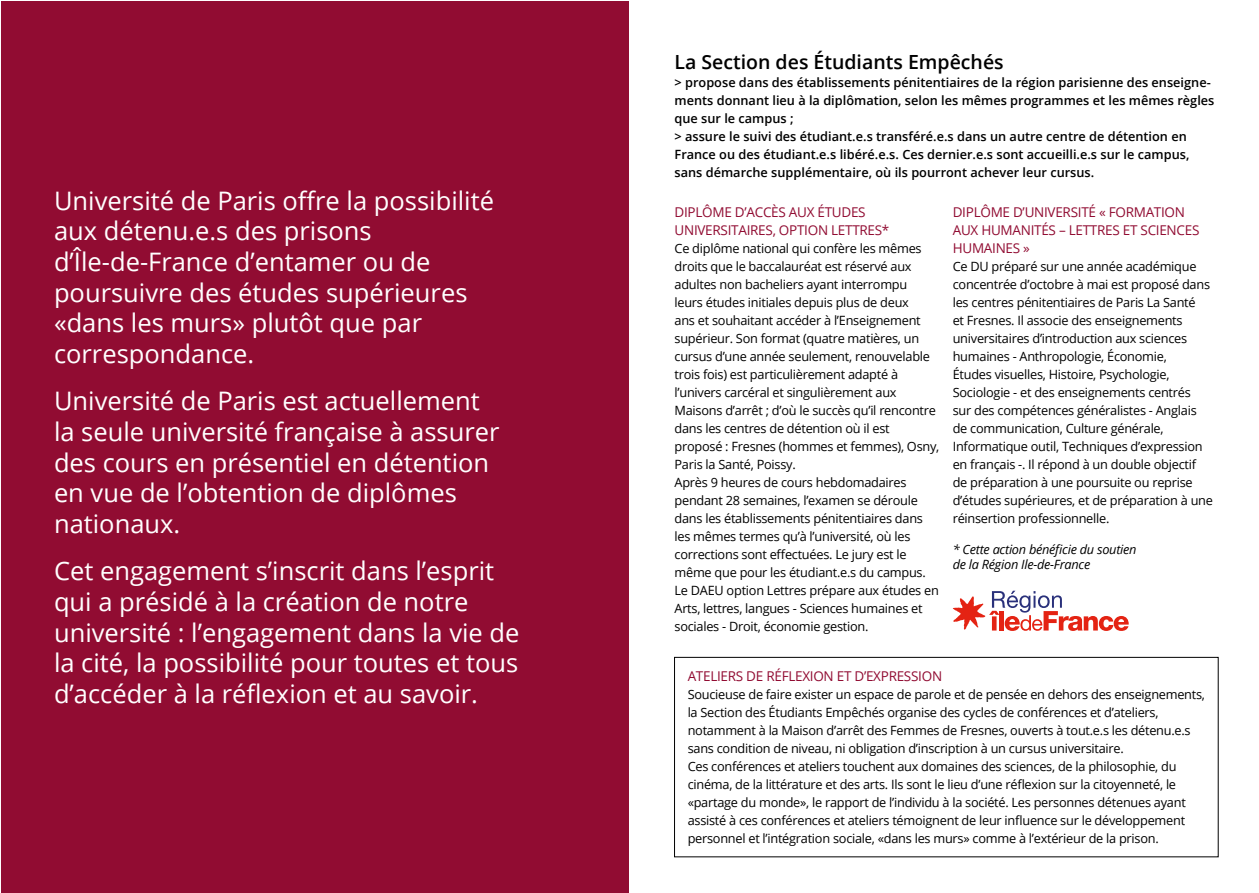
<style>
.page{position:relative;width:1259px;height:893px;background:#fff}
.page>*{position:absolute;margin:0;border:0;box-sizing:border-box;transform-origin:0 0}
.t1{font:25.5px/30.6px "Open Sans";color:#fff}
.t2{font:600 19.5px "Open Sans";color:#000}
.t3{font:13.5px/18px "Open Sans";letter-spacing:-.02em;color:#910c32}
.t4{font:12.75px/18px "Open Sans";letter-spacing:-.02em;color:#000}
.t5{font:600 12.75px/18px "Open Sans";color:#000}
.t6{font:italic 12.75px/15px "Open Sans";letter-spacing:-.02em;color:#000}
</style>
<div class="page">
<div style="left:1px;top:1px;width:628px;height:891px;background:#910c32"></div>
<div style="left:674px;top:657px;width:544px;height:200px;border:1px solid #000"></div>
<svg style="left:952px;top:591px;width:177px;height:40px"></svg>
<h1 class="t1" style="left:54px;top:184px;width:441px">Université de Paris offre la possibilité aux détenu.e.s des prisons d’Île-de-France d’entamer ou de poursuivre des études supérieures «dans les murs» plutôt que par correspondance.</h1>
<h1 class="t1" style="left:54px;top:385px;width:447px">Université de Paris est actuellement la seule université française à assurer des cours en présentiel en détention en vue de l’obtention de diplômes nationaux.</h1>
<h1 class="t1" style="left:54px;top:555px;width:467px">Cet engagement s’inscrit dans l’esprit qui a présidé à la création de notre université : l’engagement dans la vie de la cité, la possibilité pour toutes et tous d’accéder à la réflexion et au savoir.</h1>
<h2 class="t2" style="left:674px;top:48px;width:331px">La Section des Étudiants Empêchés</h2>
<p class="t5" style="left:674px;top:73px;width:541px">&gt; propose dans des établissements pénitentiaires de la région parisienne des enseigne&shy;ments donnant lieu à la diplômation, selon les mêmes programmes et les mêmes règles que sur le campus ;<br>&gt; assure le suivi des étudiant.e.s transféré.e.s dans un autre centre de détention en France ou des étudiant.e.s libéré.e.s. Ces dernier.e.s sont accueilli.e.s sur le campus, sans démarche supplémentaire, où ils pourront achever leur cursus.</p>
<p class="t3" style="left:674px;top:202px;width:216px">DIPLÔME D’ACCÈS AUX ÉTUDES<br>UNIVERSITAIRES, OPTION LETTRES*</p>
<p class="t4" style="left:674px;top:239px;width:266px">Ce diplôme national qui confère les mêmes droits que le baccalauréat est réservé aux adultes non bacheliers ayant interrompu<br>leurs études initiales depuis plus de deux<br>ans et souhaitant accéder à l’Enseignement supérieur. Son format (quatre matières, un cursus d’une année seulement, renouvelable trois fois) est particulièrement adapté à l’univers carcéral et singulièrement aux Maisons d’arrêt ; d’où le succès qu’il rencontre dans les centres de détention où il est proposé : Fresnes (hommes et femmes), Osny, Paris la Santé, Poissy.<br>Après 9 heures de cours hebdomadaires pendant 28 semaines, l’examen se déroule dans les établissements pénitentiaires dans les mêmes termes qu’à l’université, où les corrections sont effectuées. Le jury est le même que pour les étudiant.e.s du campus.<br>Le DAEU option Lettres prépare aux études en Arts, lettres, langues - Sciences humaines et sociales - Droit, économie gestion.</p>
<p class="t3" style="left:952px;top:202px;width:248px">DIPLÔME D’UNIVERSITÉ « FORMATION<br>AUX HUMANITÉS – LETTRES ET SCIENCES<br>HUMAINES »</p>
<p class="t4" style="left:952px;top:257px;width:262px">Ce DU préparé sur une année académique concentrée d’octobre à mai est proposé dans les centres pénitentiaires de Paris La Santé<br>et Fresnes. Il associe des enseignements universitaires d’introduction aux sciences humaines - Anthropologie, Économie,<br>Études visuelles, Histoire, Psychologie, Sociologie - et des enseignements centrés<br>sur des compétences généralistes - Anglais de communication, Culture générale, Informatique outil, Techniques d’expression en français -. Il répond à un double objectif de préparation à une poursuite ou reprise d’études supérieures, et de préparation à une réinsertion professionnelle.</p>
<p class="t6" style="left:952px;top:542px;width:185px">* Cette action bénéficie du soutien de la Région Ile-de-France</p>
<p class="t3" style="left:687px;top:667px;width:256px">ATELIERS DE RÉFLEXION ET D’EXPRESSION</p>
<p class="t4" style="left:687px;top:685px;width:519px">Soucieuse de faire exister un espace de parole et de pensée en dehors des enseignements, la Section des Étudiants Empêchés organise des cycles de conférences et d’ateliers, notamment à la Maison d’arrêt des Femmes de Fresnes, ouverts à tout.e.s les détenu.e.s sans condition de niveau, ni obligation d’inscription à un cursus universitaire.<br>Ces conférences et ateliers touchent aux domaines des sciences, de la philosophie, du cinéma, de la littérature et des arts. Ils sont le lieu d’une réflexion sur la citoyenneté, le «partage du monde», le rapport de l’individu à la société. Les personnes détenues ayant assisté à ces conférences et ateliers témoignent de leur influence sur le développement personnel et l’intégration sociale, «dans les murs» comme à l’extérieur de la prison.</p>
</div>
